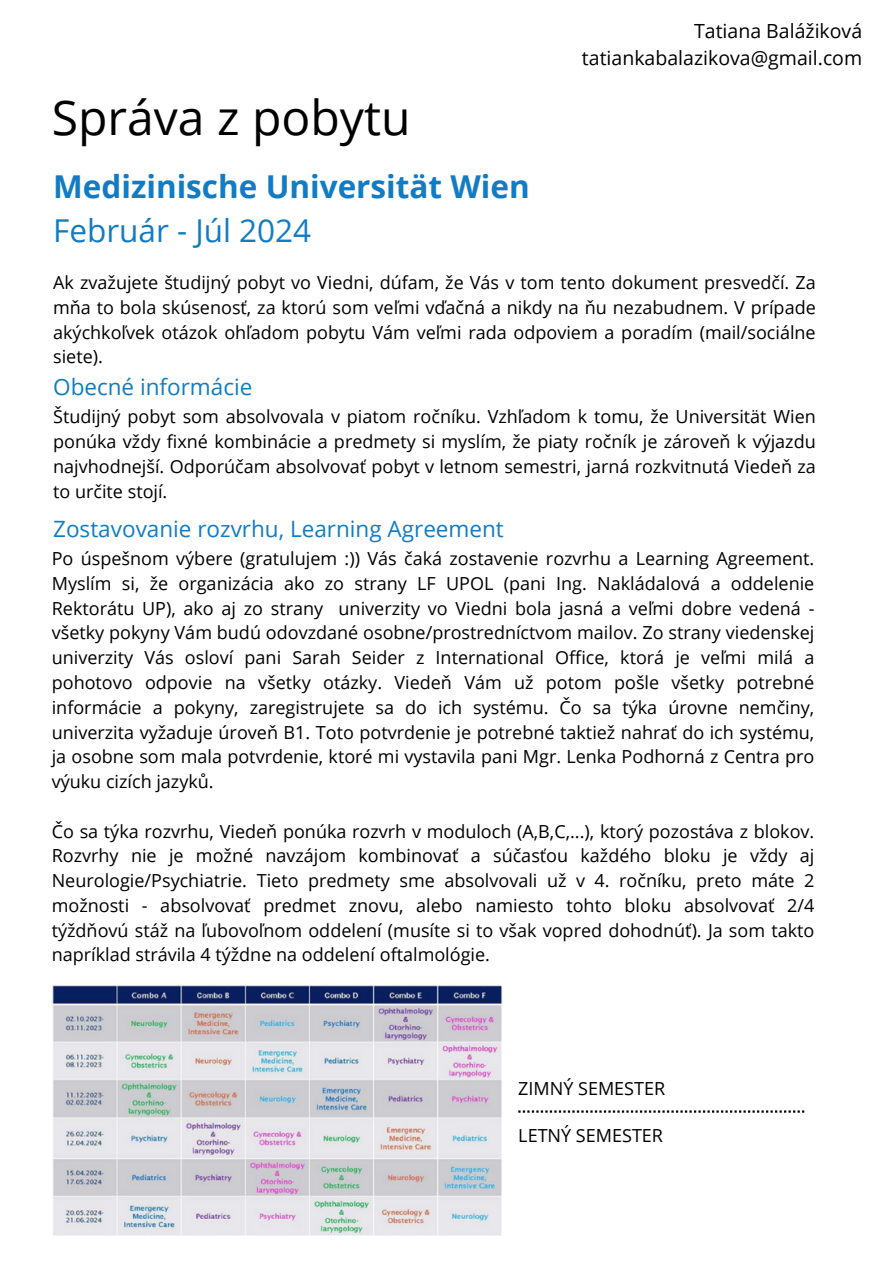
<style>
.page{position:relative;width:894px;height:1264px;background:#fff}
.page>*{position:absolute;margin:0;border:0;box-sizing:border-box;transform-origin:0 0}
.t1{font:48px "Open Sans";color:#000}
.t2{font:700 31.5px/43.8px "Open Sans";color:#117cc3}
.t3{font:22.5px "Open Sans";color:#117cc3}
.t4{font:19.5px "Open Sans";color:#000}
.t5{font:18px/24.8px "Open Sans";color:#000;text-align:justify}
.s1{font-weight:400}
</style>
<div class="page">
<img style="left:52px;top:985px;width:450px;height:250px">
<svg style="left:518px;top:1110px;width:286px;height:2px"></svg>
<h1 class="t1" style="left:52px;top:83px;width:360px">Správa z pobytu</h1>
<h2 class="t2" style="left:53px;top:163px;width:478px">Medizinische Universität Wien<br><span class="s1">Február - Júl 2024</span></h2>
<p class="t4" style="left:693px;top:17px;width:170px">Tatiana Balážiková</p>
<h3 class="t4" style="left:581px;top:44px;width:282px">tatiankabalazikova@gmail.com</h3>
<p class="t5" style="left:53px;top:270px;width:764px">Ak zvažujete študijný pobyt vo Viedni, dúfam, že Vás v tom tento dokument presvedčí. Za mňa to bola skúsenosť, za ktorú som veľmi vďačná a nikdy na ňu nezabudnem. V prípade akýchkoľvek otázok ohľadom pobytu Vám veľmi rada odpoviem a poradím (mail/sociálne siete).</p>
<h3 class="t3" style="left:53px;top:371px;width:201px">Obecné informácie</h3>
<p class="t5" style="left:53px;top:404px;width:764px">Študijný pobyt som absolvovala v piatom ročníku. Vzhľadom k tomu, že Universität Wien ponúka vždy fixné kombinácie a predmety si myslím, že piaty ročník je zároveň k výjazdu najvhodnejší. Odporúčam absolvovať pobyt v letnom semestri, jarná rozkvitnutá Viedeň za to určite stojí.</p>
<p class="t3" style="left:53px;top:513px;width:452px">Zostavovanie rozvrhu, Learning Agreement</p>
<p class="t5" style="left:52px;top:546px;width:764px">Po úspešnom výbere (gratulujem :)) Vás čaká zostavenie rozvrhu a Learning Agreement.<br>Myslím si, že organizácia ako zo strany LF UPOL (pani Ing. Nakládalová a oddelenie Rektorátu UP), ako aj zo strany univerzity vo Viedni bola jasná a veľmi dobre vedená - všetky pokyny Vám budú odovzdané osobne/prostredníctvom mailov. Zo strany viedenskej univerzity Vás osloví pani Sarah Seider z International Office, ktorá je veľmi milá a pohotovo odpovie na všetky otázky. Viedeň Vám už potom pošle všetky potrebné informácie a pokyny, zaregistrujete sa do ich systému. Čo sa týka úrovne nemčiny, univerzita vyžaduje úroveň B1. Toto potvrdenie je potrebné taktiež nahrať do ich systému, ja osobne som mala potvrdenie, ktoré mi vystavila pani Mgr. Lenka Podhorná z Centra pro výuku cizích jazyků.</p>
<p class="t5" style="left:52px;top:818px;width:764px">Čo sa týka rozvrhu, Viedeň ponúka rozvrh v moduloch (A,B,C,...), ktorý pozostáva z blokov.<br>Rozvrhy nie je možné navzájom kombinovať a súčasťou každého bloku je vždy aj Neurologie/Psychiatrie. Tieto predmety sme absolvovali už v 4. ročníku, preto máte 2 možnosti - absolvovať predmet znovu, alebo namiesto tohto bloku absolvovať 2/4 týždňovú stáž na ľubovoľnom oddelení (musíte si to však vopred dohodnúť). Ja som takto napríklad strávila 4 týždne na oddelení oftalmológie.</p>
<p class="t5" style="left:518px;top:1075px;width:148px">ZIMNÝ SEMESTER</p>
<h4 class="t5" style="left:518px;top:1122px;width:146px">LETNÝ SEMESTER</h4>
</div>
